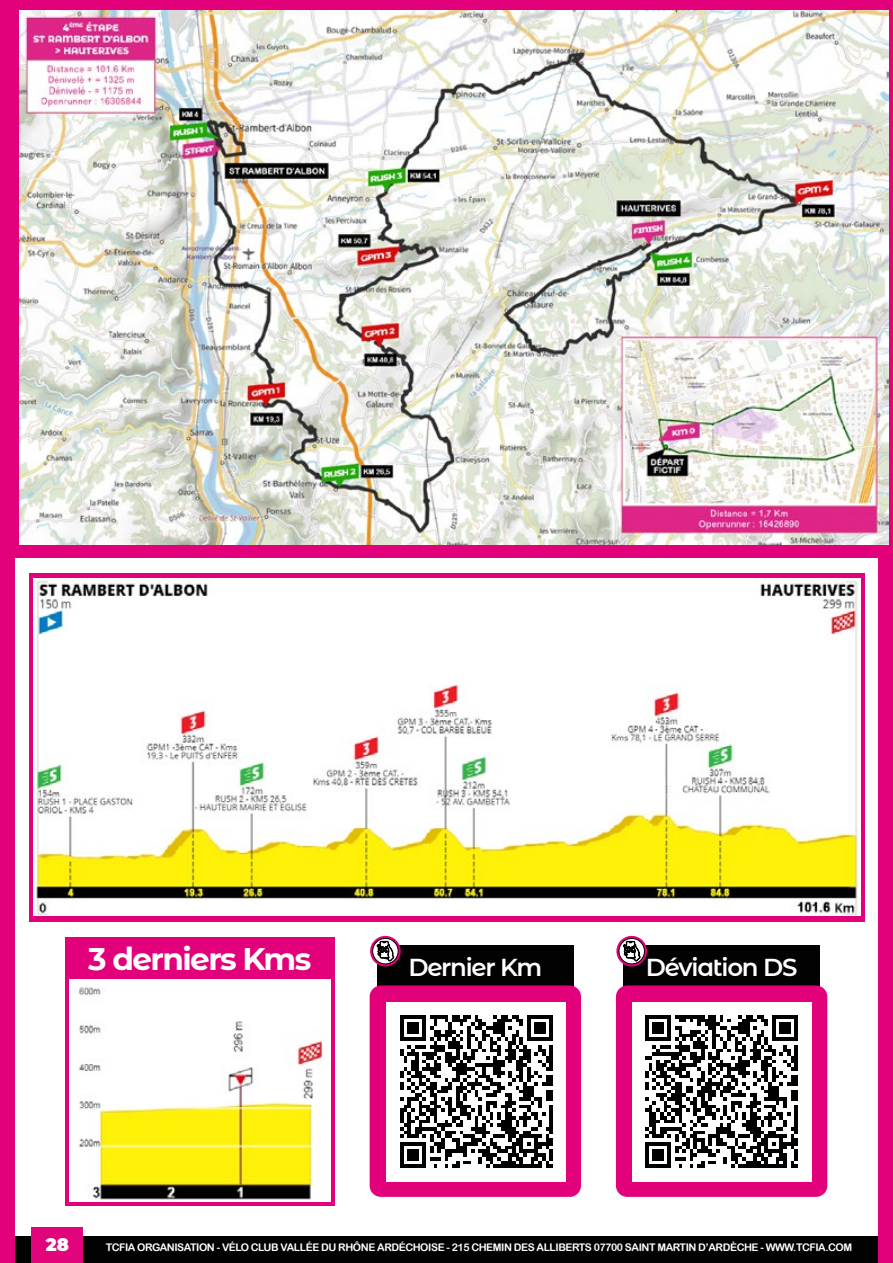
<style>
.page{position:relative;width:893px;height:1263px;background:#fff}
.page>*{position:absolute;margin:0;border:0;box-sizing:border-box;transform-origin:0 0}
.t1{font:700 31.2px "Montserrat Alternates";letter-spacing:-.05em;color:#fff}
.t2{font:600 24.45px "Montserrat Alternates";letter-spacing:-.05em;color:#fff}
.t3{font:900 18px "Montserrat Alternates";color:#fff}
.t4{font:10.5px "Arial Rounded MT Bold";letter-spacing:-.04em;color:#fff}
</style>
<div class="page">
<div style="left:11px;top:1237px;width:871px;height:26px;background:#020203"></div>
<div style="left:878px;top:0;width:15px;height:1263px;background:#e2017b"></div>
<div style="left:0;top:0;width:15px;height:1263px;background:#e2017b"></div>
<div style="left:32px;top:1227px;width:51px;height:36px;background:#e2047b"></div>
<div style="left:8px;top:0;width:885px;height:557px;background:#e2017b"></div>
<img style="left:20px;top:11px;width:868px;height:534px">
<div style="left:29px;top:573px;width:835px;height:348px;background:#e2017b"></div>
<div style="left:66px;top:937px;width:269px;height:268px;background:#e2017b"></div>
<img style="left:70px;top:979px;width:260px;height:222px">
<img style="left:33px;top:639px;width:827px;height:276px">
<img style="left:33px;top:578px;width:827px;height:61px">
<div style="left:377px;top:945px;width:196px;height:63px;background:#020203"></div>
<div style="left:370px;top:985px;width:211px;height:212px;background:#e2017b;border-radius:11px"></div>
<svg style="left:370px;top:936px;width:31px;height:30px"></svg>
<svg style="left:373px;top:938px;width:25px;height:26px"></svg>
<div style="left:372px;top:938px;width:26px;height:26px;border:1px solid #000;border-radius:50%"></div>
<svg style="left:377px;top:941px;width:17px;height:20px"></svg>
<div style="left:624px;top:945px;width:196px;height:63px;background:#020203"></div>
<div style="left:616px;top:985px;width:211px;height:212px;background:#e2017b;border-radius:11px"></div>
<svg style="left:616px;top:936px;width:31px;height:30px"></svg>
<svg style="left:619px;top:938px;width:25px;height:26px"></svg>
<div style="left:619px;top:938px;width:26px;height:26px;border:1px solid #000;border-radius:50%"></div>
<svg style="left:623px;top:941px;width:17px;height:20px"></svg>
<img style="left:386px;top:1002px;width:180px;height:180px">
<img style="left:632px;top:1002px;width:180px;height:180px">
<h1 class="t1" style="left:88px;top:937px;width:225px">3 derniers Kms</h1>
<h2 class="t2" style="left:408px;top:950px;width:135px">Dernier Km</h2>
<h2 class="t2" style="left:646px;top:950px;width:153px">Déviation DS</h2>
<h3 class="t3" style="left:46px;top:1231px;width:25px">28</h3>
<p class="t4" style="left:106px;top:1241px;width:748px">TCFIA ORGANISATION - VÉLO CLUB VALLÉE DU RHÔNE ARDÉCHOISE - 215 CHEMIN DES ALLIBERTS 07700 SAINT MARTIN D’ARDÈCHE - WWW.TCFIA.COM</p>
</div>
